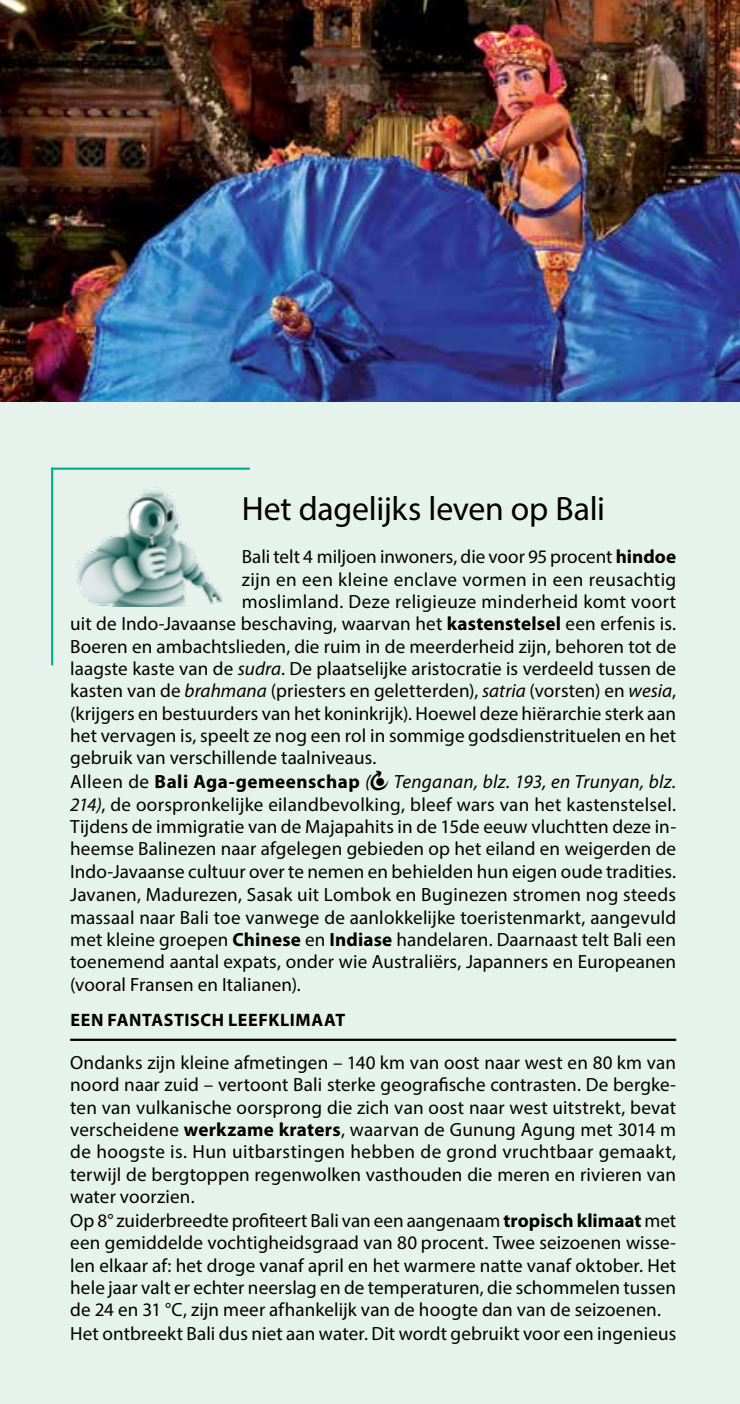
<style>
.page{position:relative;width:740px;height:1404px;background:#fff}
.page>*{position:absolute;margin:0;border:0;box-sizing:border-box;transform-origin:0 0}
.t1{font:33.75px "Myriad Pro";letter-spacing:-.01em;color:#000}
.t2{font:19.12px/22.5px "Myriad Pro";letter-spacing:.01em;color:#000}
.t3{font:italic 19.12px "Myriad Pro";letter-spacing:.02em;color:#000}
.t4{font:700 18px "Myriad Pro";letter-spacing:.03em;color:#000}
.s1{font-weight:700}
.s2{font-style:italic}
.s3{font-style:normal}
.s4{font-weight:700;font-style:normal}
.s5{font-family:"Michelin";font-style:normal}
</style>
<div class="page">
<div style="left:0;top:0;width:740px;height:1403px;background:#e5f3ec"></div>
<hr style="left:70px;top:1038px;width:606px;height:2px;background:#000">
<hr style="left:51px;top:467px;width:2px;height:198px;background:#00b58b">
<hr style="left:52px;top:467px;width:198px;height:3px;background:#00b58b">
<img style="left:76px;top:487px;width:147px;height:119px">
<img style="left:0;top:0;width:740px;height:402px">
<h1 class="t1" style="left:242px;top:488px;width:365px">Het dagelijks leven op Bali</h1>
<p class="t2" style="left:242px;top:545px;width:436px">Bali telt 4 miljoen inwoners, die voor 95procent <span class="s1">hindoe</span></p>
<p class="t2" style="left:242px;top:567px;width:436px">zijn en een kleine enclave vormen in een reusachtig</p>
<p class="t2" style="left:242px;top:590px;width:436px">moslimland. Deze religieuze minderheid komt voort</p>
<p class="t2" style="left:70px;top:612px;width:607px">uit de Indo-Javaanse beschaving, waarvan het <span class="s1">kastenstelsel</span> een erfenis is.</p>
<p class="t2" style="left:70px;top:634px;width:607px">Boeren en ambachtslieden, die ruim in de meerderheid zijn, behoren tot de</p>
<p class="t2" style="left:70px;top:657px;width:607px">laagste kaste van de <span class="s2">sudra</span>. De plaatselijke aristocratie is verdeeld tussen de</p>
<p class="t2" style="left:70px;top:679px;width:607px">kasten van de <span class="s2">brahmana</span> (priesters en geletterden), <span class="s2">satria</span> (vorsten) en <span class="s2">wesia</span>,</p>
<p class="t2" style="left:70px;top:701px;width:607px">(krijgers en bestuurders van het koninkrijk). Hoewel deze hiërarchie sterk aan</p>
<p class="t2" style="left:70px;top:724px;width:607px">het vervagen is, speelt ze nog een rol in sommige godsdienstrituelen en het</p>
<p class="t2" style="left:70px;top:746px;width:308px">gebruik van verschillende taalniveaus.</p>
<p class="t3" style="left:70px;top:770px;width:607px"><span class="s3">Alleen de</span> <span class="s4">Bali Aga-gemeenschap</span> (<span class="s5">T</span> Tenganan, blz. 193, en Trunyan, blz.</p>
<p class="t2" style="left:70px;top:792px;width:607px"><span class="s2">214)</span>, de oorspronkelijke eilandbevolking, bleef wars van het kastenstelsel.</p>
<p class="t2" style="left:70px;top:814px;width:607px">Tijdens de immigratie van de Majapahits in de 15de eeuw vluchtten deze in-</p>
<p class="t2" style="left:70px;top:837px;width:607px">heemse Balinezen naar afgelegen gebieden op het eiland en weigerden de</p>
<p class="t2" style="left:70px;top:859px;width:607px">Indo-Javaanse cultuur over te nemen en behielden hun eigen oude tradities.</p>
<p class="t2" style="left:70px;top:883px;width:607px">Javanen, Madurezen, Sasak uit Lombok en Buginezen stromen nog steeds</p>
<p class="t2" style="left:70px;top:905px;width:607px">massaal naar Bali toe vanwege de aanlokkelijke toeristenmarkt, aangevuld</p>
<p class="t2" style="left:70px;top:928px;width:607px">met kleine groepen <span class="s1">Chinese</span> en <span class="s1">Indiase</span> handelaren. Daarnaast telt Bali een</p>
<p class="t2" style="left:70px;top:950px;width:607px">toenemend aantal expats, onder wie Australiërs, Japanners en Europeanen</p>
<p class="t2" style="left:70px;top:972px;width:232px">(vooral Fransen en Italianen).</p>
<p class="t4" style="left:70px;top:1007px;width:276px">EEN FANTASTISCH LEEFKLIMAAT</p>
<p class="t2" style="left:70px;top:1050px;width:607px">Ondanks zijn kleine afmetingen – 140 km van oost naar west en 80 km van noord naar zuid – vertoont Bali sterke geografische contrasten. De bergke&shy;ten van vulkanische oorsprong die zich van oost naar west uitstrekt, bevat verscheidene <span class="s1">werkzame kraters</span>, waarvan de Gunung Agung met 3014 m de hoogste is. Hun uitbarstingen hebben de grond vruchtbaar gemaakt, terwijl de bergtoppen regenwolken vasthouden die meren en rivieren van water voorzien.<br>Op 8° zuiderbreedte profiteert Bali van een aangenaam <span class="s1">tropisch klimaat</span> met een gemiddelde vochtigheidsgraad van 80 procent. Twee seizoenen wisse&shy;len elkaar af: het droge vanaf april en het warmere natte vanaf oktober. Het hele jaar valt er echter neerslag en de temperaturen, die schommelen tussen de 24 en 31 °C, zijn meer afhankelijk van de hoogte dan van de seizoenen.<br>Het ontbreekt Bali dus niet aan water. Dit wordt gebruikt voor een ingenieus</p>
</div>
